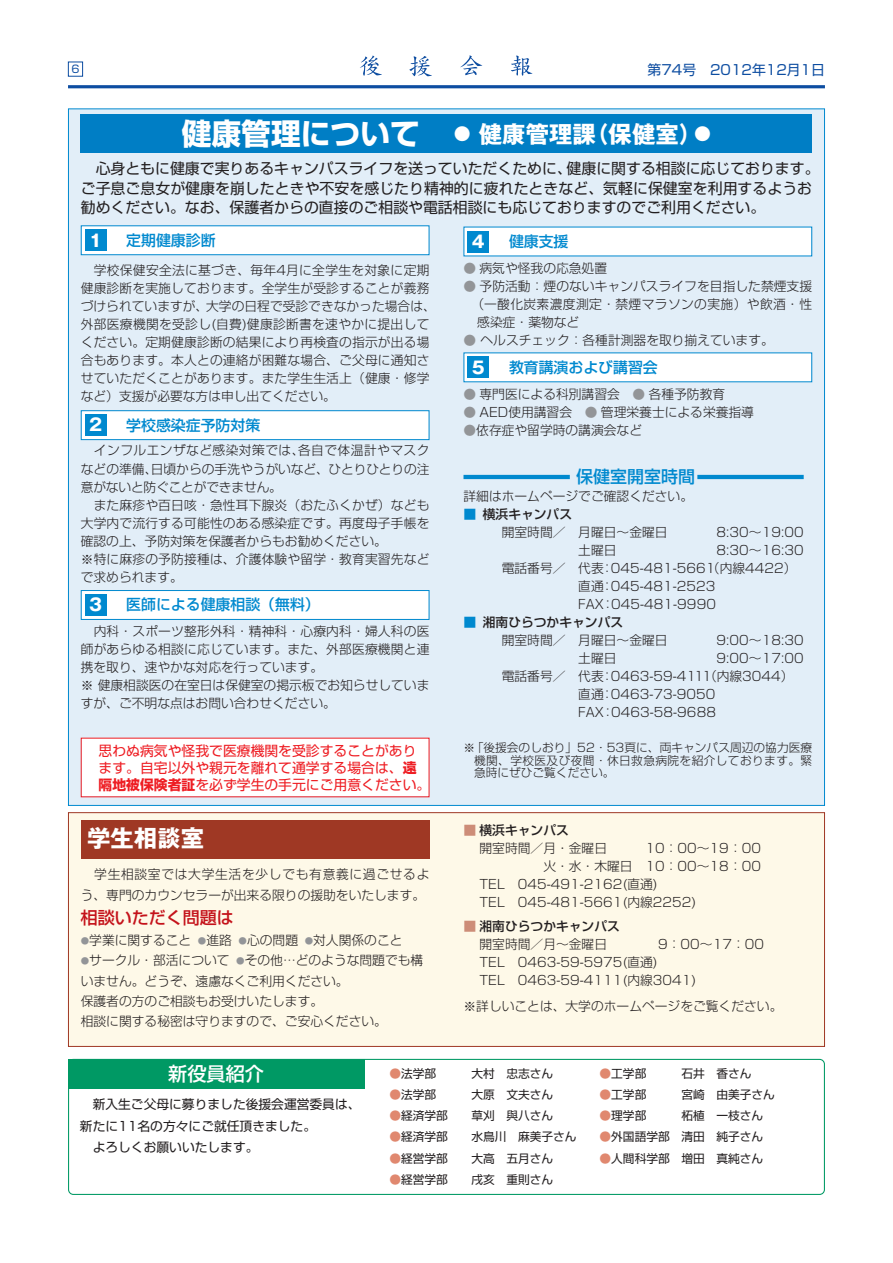
<style>
.page{position:relative;width:893px;height:1263px;background:#fff}
.page>*{position:absolute;margin:0;border:0;box-sizing:border-box;transform-origin:0 0}
.t1{font:700 23.4px "Gothic MB101";color:#fff}
.t2{font:500 19.2px "Shin Go";color:#fff}
.t3{font:500 16.95px "Shin Go";color:#c4121a}
.t4{font:500 16.95px "Shin Go";color:#0089cf}
.t5{font:700 16.95px "Gothic MB101";color:#fff}
.t6{font:14.85px/19.2px "Shin Go";color:#231f20}
.t7{font:500 14.85px "Shin Go";color:#0089cf}
.t8{font:13.8px/17px "Shin Go";color:#ee1d23}
.t9{font:13.8px "Shin Go";color:#0d4da1}
.t10{font:300 12.75px/18px "Shin Go";color:#231f20}
.t11{font:12.75px "Shin Go";color:#231f20}
.t12{font:300 12.75px/20.2px "Shin Go";letter-spacing:.055em;color:#231f20}
.t13{font:300 12.75px "Shin Go";color:#231f20;scale:.94 1}
.t14{font:300 12.75px "Shin Go";letter-spacing:.03em;color:#231f20}
.t15{font:500 12.75px/18px "Shin Go";color:#231f20;text-align:center}
.t16{font:11.7px "Shin Go Pro";color:#231f20}
.t17{font:300 11.7px/12.8px "Shin Go";letter-spacing:.035em;color:#231f20;text-align:justify}
.t18{font:10.65px "Shin Go Pro";color:#0d4da1}
.s1{font-family:"Shin Go";font-size:29.7px}
.s2{font-size:16.95px}
.s3{font-weight:700}
.s4{color:#939598}
.s5{font-weight:500;color:#0089cf}
.s6{font-weight:500}
.s7{font-weight:500;color:#cd8d78}
.s8{color:#cd8d78}
.s9{font-weight:300}
.s10{font-size:8.55px;color:#939598}
.s11{color:#e0886f}
</style>
<div class="page">
<div style="left:69px;top:109px;width:755px;height:696px;background:#e2eef8"></div>
<hr style="left:68px;top:85px;width:757px;height:3px;background:#0d4da1">
<svg style="left:360px;top:56px;width:22px;height:20px"></svg>
<svg style="left:409px;top:56px;width:23px;height:20px"></svg>
<svg style="left:460px;top:56px;width:22px;height:19px"></svg>
<svg style="left:511px;top:56px;width:21px;height:20px"></svg>
<div style="left:68px;top:62px;width:15px;height:15px;border:1px solid #0d4da1"></div>
<div style="left:81px;top:115px;width:731px;height:38px;background:#007ec5"></div>
<div style="left:82px;top:226px;width:347px;height:28px;background:#fff"></div>
<div style="left:81px;top:225px;width:348px;height:30px;border:1px solid #0089cf"></div>
<div style="left:85px;top:230px;width:21px;height:21px;background:#0089cf"></div>
<div style="left:82px;top:411px;width:347px;height:28px;background:#fff"></div>
<div style="left:81px;top:410px;width:348px;height:30px;border:1px solid #0089cf"></div>
<div style="left:85px;top:414px;width:21px;height:22px;background:#0089cf"></div>
<div style="left:82px;top:591px;width:347px;height:28px;background:#fff"></div>
<div style="left:81px;top:590px;width:348px;height:30px;border:1px solid #0089cf"></div>
<div style="left:85px;top:594px;width:21px;height:22px;background:#0089cf"></div>
<div style="left:464px;top:227px;width:347px;height:29px;background:#fff"></div>
<div style="left:468px;top:231px;width:21px;height:21px;background:#0089cf"></div>
<div style="left:464px;top:353px;width:347px;height:28px;background:#fff"></div>
<div style="left:468px;top:357px;width:21px;height:21px;background:#0089cf"></div>
<div style="left:82px;top:738px;width:347px;height:58px;background:#fff"></div>
<div style="left:69px;top:813px;width:755px;height:233px;background:#fef9e8"></div>
<div style="left:68px;top:812px;width:757px;height:235px;border:1px solid #9f3824"></div>
<div style="left:81px;top:821px;width:348px;height:38px;background:#9f3824"></div>
<hr style="left:463px;top:475px;width:107px;height:4px;background:#0089cf">
<hr style="left:697px;top:475px;width:107px;height:4px;background:#0089cf">
<svg style="left:68px;top:1059px;width:757px;height:136px"></svg>
<div style="left:68px;top:1059px;width:296px;height:30px;background:#009964"></div>
<p class="t18" style="left:71px;top:60px;width:10px">6</p>
<p class="t9" style="left:648px;top:60px;width:179px">第74号 2012年12月1日</p>
<h1 class="t1" style="left:182px;top:117px;width:531px"><span class="s1">健康管理について</span> <span class="s2">●</span> 健康管理課（保健室）<span class="s2">●</span></h1>
<p class="t6" style="left:81px;top:158px;width:740px;text-indent:15px">心身ともに健康で実りあるキャンパスライフを送っていただくために、健康に関する相談に応じております。ご子息ご息女が健康を崩したときや不安を感じたり精神的に疲れたときなど、気軽に保健室を利用するようお勧めください。なお、保護者からの直接のご相談や電話相談にも応じておりますのでご利用ください。</p>
<h3 class="t5" style="left:89px;top:228px;width:14px">1</h3>
<p class="t7" style="left:126px;top:230px;width:91px">定期健康診断</p>
<h3 class="t5" style="left:472px;top:229px;width:14px">4</h3>
<p class="t7" style="left:509px;top:232px;width:61px">健康支援</p>
<p class="t10" style="left:81px;top:260px;width:357px;text-indent:13px">学校保健安全法に基づき、毎年4月に全学生を対象に定期健康診断を実施しております。全学生が受診することが義務づけられていますが、大学の日程で受診できなかった場合は、外部医療機関を受診し(自費)健康診断書を速やかに提出してください。定期健康診断の結果により再検査の指示が出る場合もあります。本人との連絡が困難な場合、ご父母に通知させていただくことがあります。また学生生活上（健康・修学など）支援が必要な方は申し出てください。</p>
<h3 class="t5" style="left:89px;top:413px;width:14px">2</h3>
<p class="t7" style="left:126px;top:415px;width:135px">学校感染症予防対策</p>
<p class="t10" style="left:81px;top:441px;width:350px;text-align:justify;text-indent:13px">インフルエンザなど感染対策では、各自で体温計やマスクなどの準備、日頃からの手洗やうがいなど、ひとりひとりの注意がないと防ぐことができません。</p>
<p class="t10" style="left:81px;top:495px;width:350px;text-indent:13px">また麻疹や百日咳・急性耳下腺炎（おたふくかぜ）なども大学内で流行する可能性のある感染症です。再度母子手帳を確認の上、予防対策を保護者からもお勧めください。<br>※特に麻疹の予防接種は、介護体験や留学・教育実習先などで求められます。</p>
<h3 class="t5" style="left:89px;top:593px;width:14px">3</h3>
<p class="t7" style="left:126px;top:595px;width:195px">医師による健康相談（無料）</p>
<p class="t10" style="left:81px;top:622px;width:350px;text-indent:13px">内科・スポーツ整形外科・精神科・心療内科・婦人科の医師があらゆる相談に応じています。また、外部医療機関と連携を取り、速やかな対応を行っています。<br>※ 健康相談医の在室日は保健室の掲示板でお知らせしていますが、ご不明な点はお問い合わせください。</p>
<p class="t8" style="left:99px;top:741px;width:333px">思わぬ病気や怪我で医療機関を受診することがあります。自宅以外や親元を離れて通学する場合は、<span class="s3">遠隔地被保険者証</span>を必ず学生の手元にご用意ください。</p>
<p class="t10" style="left:463px;top:258px;width:145px"><span class="s4">●</span> 病気や怪我の応急処置</p>
<p class="t10" style="left:463px;top:276px;width:350px"><span class="s4">●</span> 予防活動：煙のないキャンパスライフを目指した禁煙支援</p>
<p class="t14" style="left:471px;top:296px;width:342px">（一酸化炭素濃度測定・禁煙マラソンの実施）や飲酒・性</p>
<p class="t10" style="left:477px;top:312px;width:104px">感染症・薬物など</p>
<p class="t10" style="left:463px;top:331px;width:312px"><span class="s4">●</span> ヘルスチェック：各種計測器を取り揃えています。</p>
<h3 class="t5" style="left:472px;top:355px;width:14px">5</h3>
<p class="t7" style="left:509px;top:357px;width:150px">教育講演および講習会</p>
<p class="t10" style="left:463px;top:385px;width:263px"><span class="s4">●</span> 専門医による科別講習会 <span class="s4">●</span> 各種予防教育</p>
<p class="t10" style="left:463px;top:403px;width:292px"><span class="s4">●</span> AED使用講習会 <span class="s4">●</span> 管理栄養士による栄養指導</p>
<p class="t10" style="left:463px;top:421px;width:180px"><span class="s4">●</span>依存症や留学時の講演会など</p>
<h3 class="t4" style="left:576px;top:465px;width:121px">保健室開室時間</h3>
<p class="t10" style="left:463px;top:486px;width:231px">詳細はホームページでご確認ください。</p>
<p class="t10" style="left:502px;top:504px;width:167px;text-indent:-38px"><span class="s5">■</span> <span class="s6">横浜キャンパス<br></span>開室時間／ 月曜日〜金曜日</p>
<p class="t10" style="left:717px;top:522px;width:89px">8:30〜19:00</p>
<p class="t10" style="left:578px;top:540px;width:40px">土曜日</p>
<p class="t10" style="left:717px;top:540px;width:89px">8:30〜16:30</p>
<p class="t10" style="left:502px;top:558px;width:296px">電話番号／ 代表：045-481-5661（内線4422）</p>
<p class="t10" style="left:578px;top:577px;width:139px">直通：045-481-2523</p>
<p class="t13" style="left:578px;top:596px;width:148px">FAX：045-481-9990</p>
<p class="t10" style="left:502px;top:613px;width:167px;text-indent:-38px"><span class="s5">■</span> <span class="s6">湘南ひらつかキャンパス<br></span>開室時間／ 月曜日〜金曜日</p>
<p class="t10" style="left:717px;top:631px;width:89px">9:00〜18:30</p>
<p class="t10" style="left:578px;top:649px;width:40px">土曜日</p>
<p class="t10" style="left:717px;top:649px;width:89px">9:00〜17:00</p>
<p class="t10" style="left:502px;top:667px;width:293px">電話番号／ 代表：0463-59-4111（内線3044）</p>
<p class="t10" style="left:578px;top:685px;width:139px">直通：0463-73-9050</p>
<p class="t13" style="left:578px;top:704px;width:148px">FAX：0463-58-9688</p>
<p class="t17" style="left:474px;top:741px;width:340px;text-indent:-11px">※「後援会のしおり」52・53頁に、両キャンパス周辺の協力医療機関、学校医及び夜間・休日救急病院を紹介しております。緊急時にぜひご覧ください。</p>
<h1 class="t1" style="left:87px;top:822px;width:118px">学生相談室</h1>
<p class="t10" style="left:480px;top:820px;width:129px;text-indent:-16px"><span class="s7">■</span> <span class="s6">横浜キャンパス<br></span>開室時間／月・金曜日</p>
<p class="t10" style="left:645px;top:838px;width:117px">10：00〜19：00</p>
<p class="t10" style="left:543px;top:856px;width:219px">火・水・木曜日 10：00〜18：00</p>
<p class="t10" style="left:480px;top:874px;width:180px">TEL 045-491-2162(直通)</p>
<p class="t10" style="left:480px;top:892px;width:218px">TEL 045-481-5661(内線2252)</p>
<p class="t15" style="left:463px;top:916px;width:158px"><span class="s8">■</span> 湘南ひらつかキャンパス<span class="s9">開室時間／月〜金曜日</span></p>
<p class="t12" style="left:81px;top:864px;width:350px;text-indent:13px">学生相談室では大学生活を少しでも有意義に過ごせるよう、専門のカウンセラーが出来る限りの援助をいたします。</p>
<h3 class="t3" style="left:81px;top:907px;width:155px">相談いただく問題は</h3>
<p class="t10" style="left:81px;top:931px;width:323px"><span class="s10">●</span>学業に関すること <span class="s10">●</span>進路 <span class="s10">●</span>心の問題 <span class="s10">●</span>対人関係のこと</p>
<p class="t10" style="left:81px;top:950px;width:344px;line-height:20.2px"><span class="s10">●</span>サークル・部活について <span class="s10">●</span>その他…どのような問題でも構いません。どうぞ、遠慮なくご利用ください。<br>保護者の方のご相談もお受けいたします。<br>相談に関する秘密は守りますので、ご安心ください。</p>
<p class="t10" style="left:658px;top:934px;width:108px">9：00〜17：00</p>
<p class="t10" style="left:480px;top:952px;width:218px">TEL 0463-59-5975(直通)<br>TEL 0463-59-4111(内線3041)</p>
<p class="t10" style="left:463px;top:997px;width:320px">※詳しいことは、大学のホームページをご覧ください。</p>
<h2 class="t2" style="left:168px;top:1061px;width:97px">新役員紹介</h2>
<p class="t11" style="left:93px;top:1096px;width:269px">新入生ご父母に募りました後援会運営委員は、</p>
<p class="t11" style="left:80px;top:1117px;width:238px">新たに11名の方々にご就任頂きました。</p>
<p class="t11" style="left:93px;top:1138px;width:167px">よろしくお願いいたします。</p>
<p class="t16" style="left:389px;top:1063px;width:48px"><span class="s11">●</span>法学部</p>
<p class="t16" style="left:471px;top:1063px;width:83px">大村 忠志さん</p>
<p class="t16" style="left:389px;top:1085px;width:48px"><span class="s11">●</span>法学部</p>
<p class="t16" style="left:471px;top:1085px;width:83px">大原 文夫さん</p>
<p class="t16" style="left:389px;top:1106px;width:60px"><span class="s11">●</span>経済学部</p>
<p class="t16" style="left:471px;top:1106px;width:83px">草刈 與八さん</p>
<p class="t16" style="left:389px;top:1127px;width:60px"><span class="s11">●</span>経済学部</p>
<p class="t16" style="left:471px;top:1127px;width:107px">水鳥川 麻美子さん</p>
<p class="t16" style="left:389px;top:1149px;width:60px"><span class="s11">●</span>経営学部</p>
<p class="t16" style="left:471px;top:1149px;width:83px">大高 五月さん</p>
<p class="t16" style="left:389px;top:1170px;width:60px"><span class="s11">●</span>経営学部</p>
<p class="t16" style="left:471px;top:1170px;width:83px">戌亥 重則さん</p>
<p class="t16" style="left:600px;top:1063px;width:48px"><span class="s11">●</span>工学部</p>
<p class="t16" style="left:681px;top:1063px;width:72px">石井 香さん</p>
<p class="t16" style="left:600px;top:1085px;width:48px"><span class="s11">●</span>工学部</p>
<p class="t16" style="left:681px;top:1085px;width:95px">宮崎 由美子さん</p>
<p class="t16" style="left:600px;top:1106px;width:48px"><span class="s11">●</span>理学部</p>
<p class="t16" style="left:681px;top:1106px;width:83px">柘植 一枝さん</p>
<p class="t16" style="left:600px;top:1127px;width:165px"><span class="s11">●</span>外国語学部 清田 純子さん</p>
<p class="t16" style="left:600px;top:1149px;width:165px"><span class="s11">●</span>人間科学部 増田 真純さん</p>
</div>
